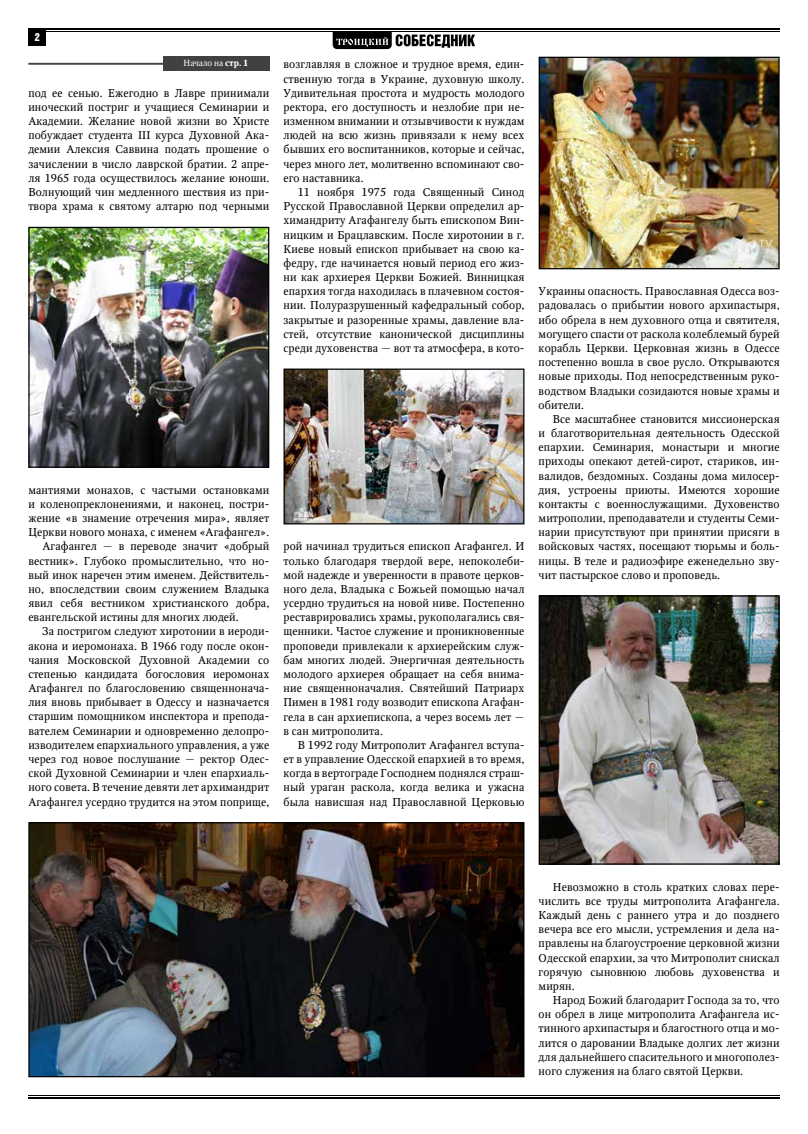
<style>
.page{position:relative;width:808px;height:1134px;background:#fff}
.page>*{position:absolute;margin:0;border:0;box-sizing:border-box;transform-origin:0 0}
.t1{font:11.25px/14.1px "Octava";letter-spacing:.01em;color:#000;text-align:justify}
.t2{font:10px "Helvetica Inserat LT Std";color:#fff}
.t3{font:8.75px "Octava";color:#fff}
.s1{font-weight:700}
</style>
<div class="page">
<hr style="left:28px;top:1095px;width:752px;height:1px;background:#000">
<hr style="left:28px;top:1097px;width:752px;height:1px;background:#000">
<hr style="left:28px;top:31px;width:752px;height:1px;background:#000">
<hr style="left:28px;top:28px;width:752px;height:2px;background:#000">
<div style="left:28px;top:28px;width:18px;height:18px;background:#000"></div>
<svg style="left:333px;top:32px;width:142px;height:17px"></svg>
<img style="left:30px;top:229px;width:237px;height:237px">
<div style="left:28px;top:227px;width:241px;height:241px;border:1px solid #000"></div>
<img style="left:541px;top:59px;width:237px;height:208px">
<div style="left:539px;top:57px;width:241px;height:212px;border:1px solid #000"></div>
<img style="left:541px;top:597px;width:237px;height:266px">
<div style="left:539px;top:595px;width:241px;height:270px;border:1px solid #000"></div>
<img style="left:30px;top:824px;width:492px;height:251px">
<div style="left:28px;top:822px;width:496px;height:255px;border:1px solid #000"></div>
<img style="left:285px;top:371px;width:237px;height:151px">
<div style="left:283px;top:369px;width:241px;height:155px;border:1px solid #000"></div>
<hr style="left:28px;top:63px;width:241px;height:2px;background:#414042">
<div style="left:163px;top:57px;width:106px;height:14px;background:#414042"></div>
<p class="t2" style="left:35px;top:31px;width:6px">2</p>
<p class="t3" style="left:184px;top:58px;width:67px">Начало на <span class="s1">стр. 1</span></p>
<p class="t1" style="left:28px;top:86px;width:242px">под ее сенью. Ежегодно в Лавре принимали иноческий постриг и учащиеся Семинарии и Академии. Желание новой жизни во Христе побуждает студента III курса Духовной Ака&shy;демии Алексия Саввина подать прошение о зачислении в число лаврской братии. 2 апре&shy;ля 1965 года осуществилось желание юноши.<br>Волнующий чин медленного шествия из при&shy;твора храма к святому алтарю под черными</p>
<p class="t1" style="left:283px;top:57px;width:242px">возглавляя в сложное и трудное время, един&shy;ственную тогда в Украине, духовную школу.<br>Удивительная простота и мудрость молодого ректора, его доступность и незлобие при не&shy;изменном внимании и отзывчивости к нуждам людей на всю жизнь привязали к нему всех бывших его воспитанников, которые и сейчас, через много лет, молитвенно вспоминают сво&shy;его наставника.</p>
<p class="t1" style="left:283px;top:185px;width:242px;text-indent:14px">11 ноября 1975 года Священный Синод Русской Православной Церкви определил ар&shy;химандриту Агафангелу быть епископом Вин&shy;ницким и Брацлавским. После хиротонии в г.<br>Киеве новый епископ прибывает на свою ка&shy;федру, где начинается новый период его жиз&shy;ни как архиерея Церкви Божией. Винницкая епархия тогда находилась в плачевном состоя&shy;нии. Полуразрушенный кафедральный собор, закрытые и разоренные храмы, давление вла&shy;стей, отсутствие канонической дисциплины среди духовенства — вот та атмосфера, в кото-</p>
<p class="t1" style="left:28px;top:483px;width:242px">мантиями монахов, с частыми остановками</p>
<p class="t1" style="left:28px;top:497px;width:242px">и коленопреклонениями, и наконец, постри-</p>
<p class="t1" style="left:28px;top:511px;width:242px">жение «в знамение отречения мира», являет</p>
<p class="t1" style="left:28px;top:525px;width:242px">Церкви нового монаха, с именем «Агафангел».</p>
<p class="t1" style="left:43px;top:539px;width:228px">Агафангел — в переводе значит «добрый</p>
<p class="t1" style="left:28px;top:553px;width:242px">вестник». Глубоко промыслительно, что но-</p>
<p class="t1" style="left:28px;top:568px;width:242px">вый инок наречен этим именем. Действитель-</p>
<p class="t1" style="left:28px;top:582px;width:242px">но, впоследствии своим служением Владыка</p>
<p class="t1" style="left:28px;top:596px;width:242px">явил себя вестником христианского добра,</p>
<p class="t1" style="left:28px;top:610px;width:212px">евангельской истины для многих людей.</p>
<p class="t1" style="left:43px;top:624px;width:228px">За постригом следуют хиротонии в иероди-</p>
<p class="t1" style="left:28px;top:638px;width:242px">акона и иеромонаха. В 1966 году после окон-</p>
<p class="t1" style="left:28px;top:653px;width:242px">чания Московской Духовной Академии со</p>
<p class="t1" style="left:28px;top:667px;width:242px">степенью кандидата богословия иеромонах</p>
<p class="t1" style="left:28px;top:681px;width:242px">Агафангел по благословению священнонача-</p>
<p class="t1" style="left:28px;top:695px;width:242px">лия вновь прибывает в Одессу и назначается</p>
<p class="t1" style="left:28px;top:709px;width:242px">старшим помощником инспектора и препода-</p>
<p class="t1" style="left:28px;top:724px;width:242px">вателем Семинарии и одновременно делопро-</p>
<p class="t1" style="left:28px;top:738px;width:242px">изводителем епархиального управления, а уже</p>
<p class="t1" style="left:28px;top:752px;width:242px">через год новое послушание — ректор Одес-</p>
<p class="t1" style="left:28px;top:766px;width:242px">ской Духовной Семинарии и член епархиаль-</p>
<p class="t1" style="left:28px;top:780px;width:242px">ного совета. В течение девяти лет архимандрит</p>
<p class="t1" style="left:28px;top:794px;width:242px">Агафангел усердно трудится на этом поприще,</p>
<p class="t1" style="left:283px;top:539px;width:242px">рой начинал трудиться епископ Агафангел. И только благодаря твердой вере, непоколеби&shy;мой надежде и уверенности в правоте церков&shy;ного дела, Владыка с Божьей помощью начал усердно трудиться на новой ниве. Постепенно реставрировались храмы, рукополагались свя&shy;щенники. Частое служение и проникновенные проповеди привлекали к архиерейским служ&shy;бам многих людей. Энергичная деятельность молодого архиерея обращает на себя внима&shy;ние священноначалия. Святейший Патриарх Пимен в 1981 году возводит епископа Агафан&shy;гела в сан архиепископа, а через восемь лет — в сан митрополита.</p>
<p class="t1" style="left:283px;top:738px;width:242px;text-indent:14px">В 1992 году Митрополит Агафангел вступа&shy;ет в управление Одесской епархией в то время, когда в вертограде Господнем поднялся страш&shy;ный ураган раскола, когда велика и ужасна была нависшая над Православной Церковью</p>
<p class="t1" style="left:539px;top:284px;width:242px">Украины опасность. Православная Одесса воз&shy;радовалась о прибытии нового архипастыря, ибо обрела в нем духовного отца и святителя, могущего спасти от раскола колеблемый бурей корабль Церкви. Церковная жизнь в Одессе постепенно вошла в свое русло. Открываются новые приходы. Под непосредственным руко&shy;водством Владыки созидаются новые храмы и обители.</p>
<p class="t1" style="left:539px;top:412px;width:242px;text-indent:14px">Все масштабнее становится миссионерская и благотворительная деятельность Одесской епархии. Семинария, монастыри и многие приходы опекают детей-сирот, стариков, ин&shy;валидов, бездомных. Созданы дома милосер&shy;дия, устроены приюты. Имеются хорошие контакты с военнослужащими. Духовенство митрополии, преподаватели и студенты Семи&shy;нарии присутствуют при принятии присяги в войсковых частях, посещают тюрьмы и боль&shy;ницы. В теле и радиоэфире еженедельно зву&shy;чит пастырское слово и проповедь.</p>
<p class="t1" style="left:539px;top:880px;width:242px;text-indent:14px">Невозможно в столь кратких словах пере&shy;числить все труды митрополита Агафангела.<br>Каждый день с раннего утра и до позднего вечера все его мысли, устремления и дела на&shy;правлены на благоустроение церковной жизни Одесской епархии, за что Митрополит снискал горячую сыновнюю любовь духовенства и мирян.</p>
<p class="t1" style="left:539px;top:993px;width:242px;text-indent:14px">Народ Божий благодарит Господа за то, что он обрел в лице митрополита Агафангела ис&shy;тинного архипастыря и благостного отца и мо&shy;лится о даровании Владыке долгих лет жизни для дальнейшего спасительного и многополез&shy;ного служения на благо святой Церкви.</p>
</div>
